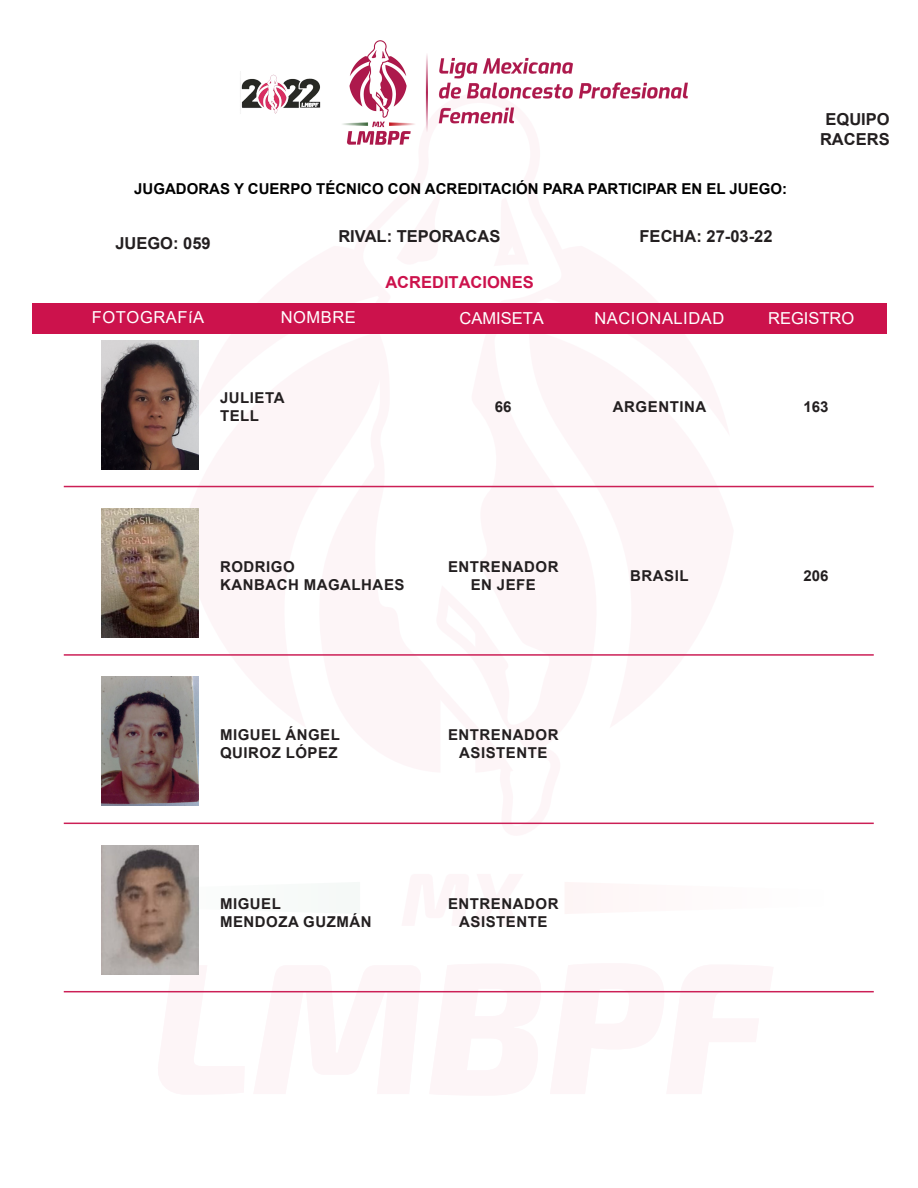
<style>
.page{position:relative;width:918px;height:1188px;background:#fff}
.page>*{position:absolute;margin:0;border:0;box-sizing:border-box;transform-origin:0 0}
.t1{font:700 16.5px/19.8px "Arial";color:#231f20;text-align:center}
.t2{font:16.5px "Arial";letter-spacing:.035em;color:#fff}
.t3{font:16.5px "Arial";color:#fff}
.t4{font:700 16.5px "Arial";color:#cc124c}
.t5{font:700 15px/18px "Arial";letter-spacing:.035em;color:#231f20;text-align:center}
.t6{font:700 15px "Arial";color:#000}
</style>
<div class="page">
<svg style="left:146px;top:953px;width:639px;height:40px"></svg>
<svg style="left:101px;top:871px;width:98px;height:54px"></svg>
<svg style="left:360px;top:485px;width:204px;height:340px"></svg>
<div style="left:33px;top:303px;width:854px;height:31px;background:#cc124c"></div>
<img style="left:240px;top:40px;width:447px;height:105px">
<img style="left:102px;top:340px;width:96px;height:129px">
<hr style="left:64px;top:486px;width:810px;height:1px;background:#cc1f56">
<img style="left:102px;top:509px;width:96px;height:129px">
<hr style="left:64px;top:654px;width:810px;height:2px;background:#cc1f56">
<img style="left:102px;top:677px;width:96px;height:129px">
<hr style="left:64px;top:823px;width:810px;height:1px;background:#cc1f56">
<img style="left:102px;top:845px;width:96px;height:129px">
<hr style="left:64px;top:991px;width:810px;height:1px;background:#cc1f56">
<p class="t6" style="left:134px;top:178px;width:654px">JUGADORAS Y CUERPO TÉCNICO CON ACREDITACIÓN PARA PARTICIPAR EN EL JUEGO:</p>
<p class="t1" style="left:115px;top:233px;width:97px">JUEGO: 059</p>
<p class="t1" style="left:338px;top:227px;width:163px">RIVAL: TEPORACAS</p>
<p class="t1" style="left:640px;top:227px;width:134px">FECHA: 27-03-22</p>
<p class="t4" style="left:385px;top:271px;width:150px">ACREDITACIONES</p>
<p class="t1" style="left:820px;top:110px;width:71px">EQUIPO<br>RACERS</p>
<p class="t2" style="left:92px;top:306px;width:114px">FOTOGRAFíA</p>
<p class="t2" style="left:281px;top:306px;width:77px">NOMBRE</p>
<p class="t3" style="left:460px;top:307px;width:86px">CAMISETA</p>
<p class="t3" style="left:768px;top:307px;width:88px">REGISTRO</p>
<p class="t2" style="left:594px;top:307px;width:131px">NACIONALIDAD</p>
<p class="t5" style="left:220px;top:389px;width:66px">JULIETA</p>
<p class="t5" style="left:220px;top:407px;width:41px">TELL</p>
<p class="t5" style="left:495px;top:398px;width:18px">66</p>
<p class="t5" style="left:613px;top:398px;width:95px">ARGENTINA</p>
<p class="t5" style="left:804px;top:398px;width:27px">163</p>
<p class="t5" style="left:220px;top:558px;width:76px">RODRIGO</p>
<p class="t5" style="left:220px;top:576px;width:186px">KANBACH MAGALHAES</p>
<p class="t5" style="left:448px;top:558px;width:112px">ENTRENADOR<br>EN JEFE</p>
<p class="t5" style="left:630px;top:567px;width:60px">BRASIL</p>
<p class="t5" style="left:804px;top:567px;width:27px">206</p>
<p class="t5" style="left:220px;top:726px;width:121px">MIGUEL ÁNGEL</p>
<p class="t5" style="left:220px;top:744px;width:119px">QUIROZ LÓPEZ</p>
<p class="t5" style="left:448px;top:726px;width:112px">ENTRENADOR<br>ASISTENTE</p>
<p class="t5" style="left:220px;top:894px;width:62px">MIGUEL</p>
<p class="t5" style="left:220px;top:912px;width:153px">MENDOZA GUZMÁN</p>
<p class="t5" style="left:448px;top:894px;width:112px">ENTRENADOR<br>ASISTENTE</p>
</div>
